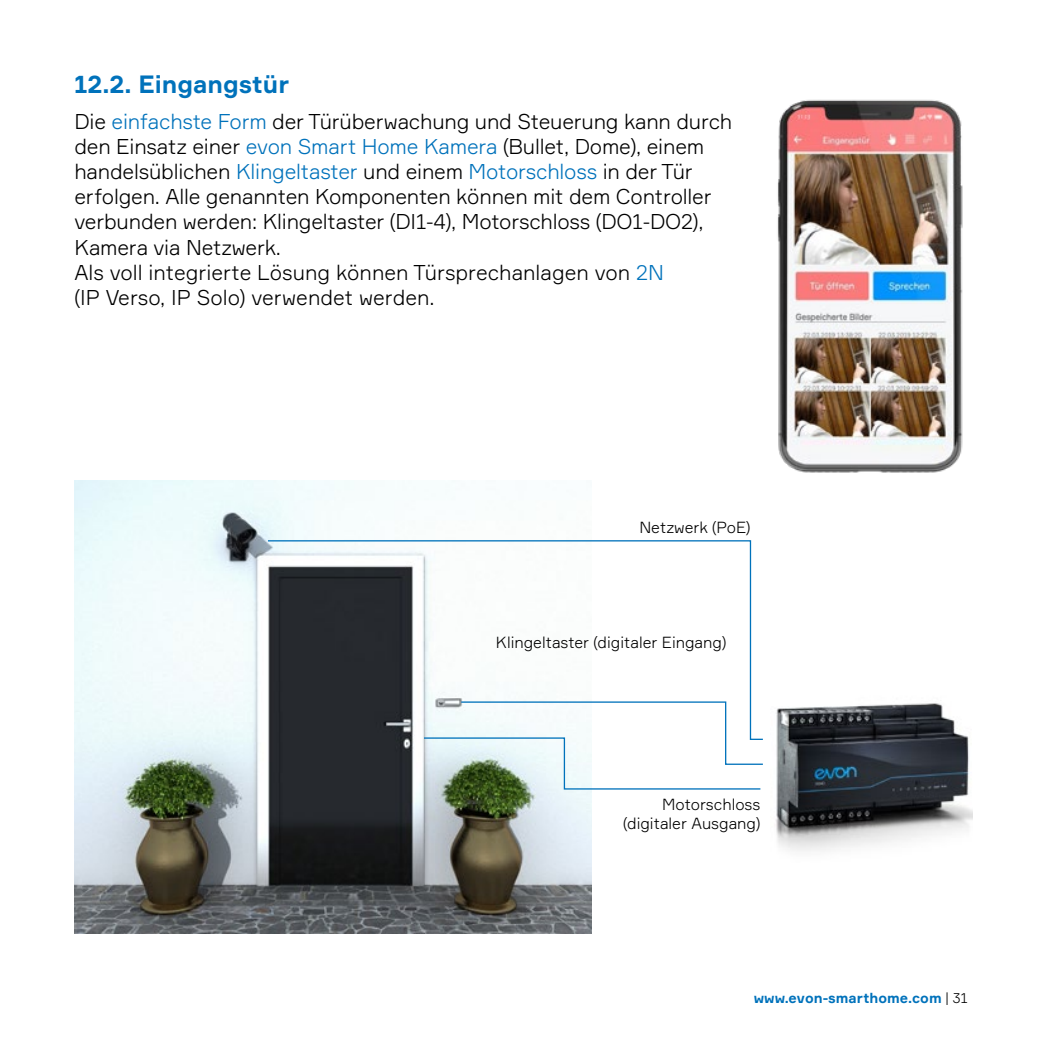
<style>
.page{position:relative;width:1042px;height:1042px;background:#fff}
.page>*{position:absolute;margin:0;border:0;box-sizing:border-box;transform-origin:0 0}
.t1{font:700 24.5px "Formular";color:#0072bb}
.t2{font:300 21px/25.2px "Formular";letter-spacing:-.01em;color:#000}
.t3{font:300 15.75px/18.9px "Formular";color:#000;text-align:right}
.t4{font:700 14px "Formular";color:#0072bb}
.s1{color:#0072bb}
.s2{font-weight:300;color:#000}
</style>
<div class="page">
<img style="left:775px;top:703px;width:197px;height:148px">
<img style="left:74px;top:481px;width:518px;height:452px">
<svg style="left:267px;top:539px;width:485px;height:201px"></svg>
<svg style="left:423px;top:701px;width:340px;height:89px"></svg>
<img style="left:777px;top:99px;width:186px;height:374px">
<p class="t1" style="left:74px;top:70px;width:216px">12.2. Eingangstür</p>
<p class="t2" style="left:74px;top:108px;width:659px">Die <span class="s1">einfachste Form</span> der Türüberwachung und Steuerung kann durch den Einsatz einer <span class="s1">evon Smart Home Kamera</span> (Bullet, Dome), einem handelsüblichen <span class="s1">Klingeltaster</span> und einem <span class="s1">Motorschloss</span> in der Tür erfolgen. Alle genannten Komponenten können mit dem Controller verbunden werden: Klingeltaster (DI1-4), Motorschloss (DO1-DO2), Kamera via Netzwerk.<br>Als voll integrierte Lösung können Türsprechanlagen von <span class="s1">2N<br></span>(IP Verso, IP Solo) verwendet werden.</p>
<p class="t3" style="left:639px;top:518px;width:113px">Netzwerk (PoE)</p>
<p class="t3" style="left:496px;top:632px;width:232px">Klingeltaster (digitaler Eingang)</p>
<p class="t3" style="left:623px;top:794px;width:139px">Motorschloss (digitaler Ausgang)</p>
<p class="t4" style="left:754px;top:989px;width:215px">www.evon-smarthome.com <span class="s2">| 31</span></p>
</div>
